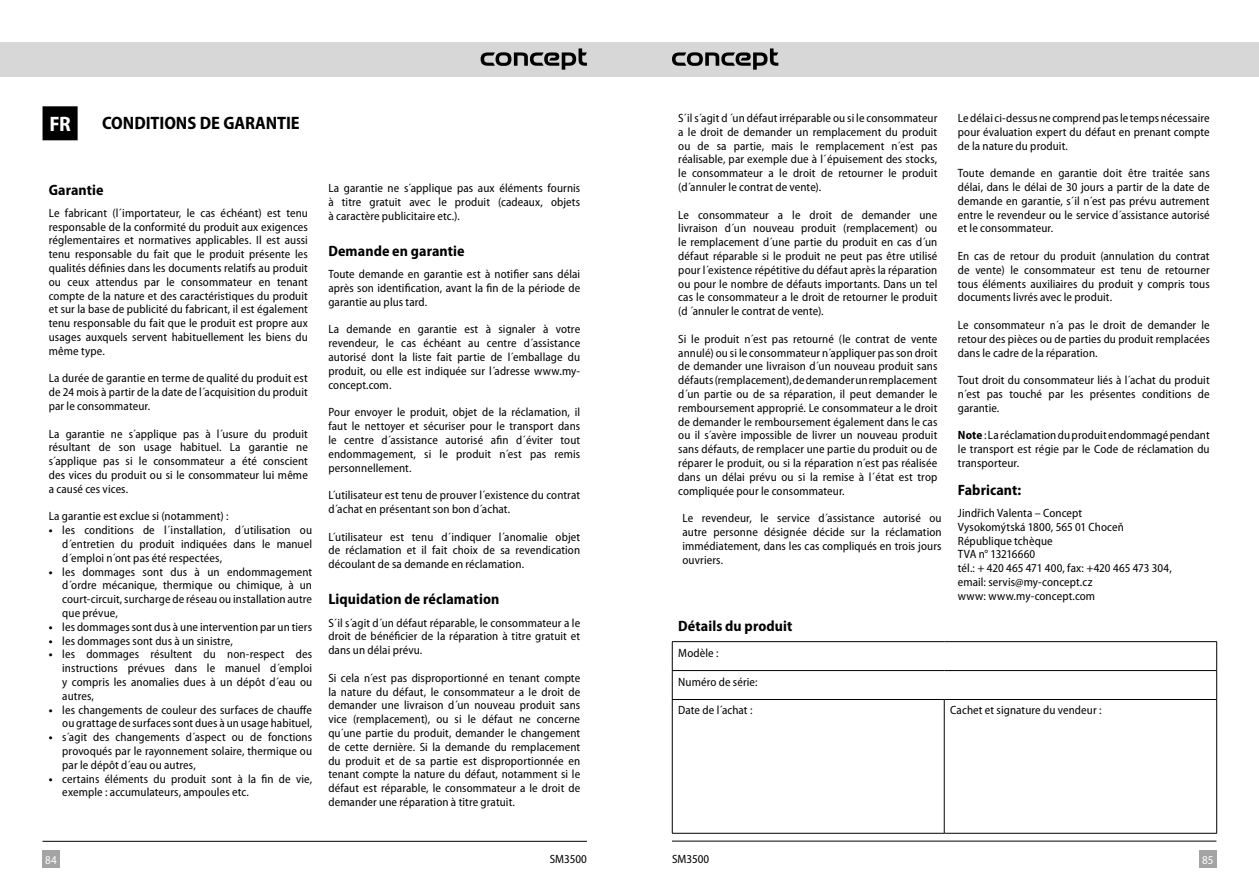
<style>
.page{position:relative;width:1259px;height:893px;background:#fff}
.page>*{position:absolute;margin:0;border:0;box-sizing:border-box;transform-origin:0 0}
.t1{font:700 semi-condensed 21px "Myriad Pro";color:#fff}
.t2{font:700 semi-condensed 18px "Myriad Pro";letter-spacing:-.005em;color:#000}
.t3{font:700 semi-condensed 15px "Myriad Pro";letter-spacing:.005em;color:#000}
.t4{font:semi-condensed 12px/13.8px "Myriad Pro";letter-spacing:.01em;color:#000;text-align:justify}
.t5{font:semi-condensed 12px "Myriad Pro";color:#fff}
.s1{font-weight:700}
</style>
<div class="page">
<div style="left:629px;top:43px;width:630px;height:34px;background:#d7d7d7"></div>
<div style="left:0;top:43px;width:629px;height:34px;background:#d7d7d7"></div>
<div style="left:43px;top:850px;width:17px;height:17px;background:#a4a4a4"></div>
<div style="left:1199px;top:850px;width:17px;height:17px;background:#a4a4a4"></div>
<hr style="left:672px;top:841px;width:544px;height:1px;background:#000">
<hr style="left:43px;top:841px;width:544px;height:1px;background:#000">
<svg style="left:672px;top:48px;width:106px;height:22px"></svg>
<svg style="left:480px;top:48px;width:107px;height:22px"></svg>
<div style="left:43px;top:107px;width:34px;height:33px;background:#000"></div>
<div style="left:43px;top:106px;width:35px;height:34px;border:2px solid #000"></div>
<hr style="left:672px;top:641px;width:272px;height:1px;background:#000">
<hr style="left:944px;top:641px;width:273px;height:1px;background:#000">
<hr style="left:672px;top:670px;width:272px;height:1px;background:#000">
<svg style="left:672px;top:642px;width:1px;height:57px"></svg>
<hr style="left:944px;top:670px;width:273px;height:1px;background:#000">
<svg style="left:1216px;top:641px;width:1px;height:58px"></svg>
<hr style="left:944px;top:700px;width:1px;height:133px;background:#000">
<hr style="left:672px;top:699px;width:272px;height:1px;background:#000">
<hr style="left:672px;top:700px;width:1px;height:133px;background:#000">
<hr style="left:944px;top:699px;width:273px;height:1px;background:#000">
<hr style="left:1216px;top:700px;width:1px;height:133px;background:#000">
<hr style="left:672px;top:833px;width:272px;height:1px;background:#000">
<hr style="left:944px;top:833px;width:273px;height:1px;background:#000">
<h1 class="t1" style="left:49px;top:111px;width:23px">FR</h1>
<p class="t4" style="left:678px;top:111px;width:261px">S´il s´agit d ´un défaut irréparable ou si le consommateur a le droit de demander un remplacement du produit ou de sa partie, mais le remplacement n´est pas réalisable, par exemple due à l´épuisement des stocks, le consommateur a le droit de retourner le produit (d´annuler le contrat de vente).</p>
<p class="t4" style="left:678px;top:208px;width:261px">Le consommateur a le droit de demander une livraison d´un nouveau produit (remplacement) ou le remplacement d´une partie du produit en cas d´un défaut réparable si le produit ne peut pas être utilisé pour l´existence répétitive du défaut après la réparation ou pour le nombre de défauts importants. Dans un tel cas le consommateur a le droit de retourner le produit (d ´annuler le contrat de vente).</p>
<p class="t4" style="left:678px;top:332px;width:261px">Si le produit n´est pas retourné (le contrat de vente annulé) ou si le consommateur n´appliquer pas son droit de demander une livraison d´un nouveau produit sans défauts (remplacement), de demander un remplacement d´un partie ou de sa réparation, il peut demander le remboursement approprié. Le consommateur a le droit de demander le remboursement également dans le cas ou il s´avère impossible de livrer un nouveau produit sans défauts, de remplacer une partie du produit ou de réparer le produit, ou si la réparation n´est pas réalisée dans un délai prévu ou si la remise à l´état est trop compliquée pour le consommateur.</p>
<p class="t4" style="left:682px;top:511px;width:261px">Le revendeur, le service d´assistance autorisé ou autre personne désignée décide sur la réclamation immédiatement, dans les cas compliqués en trois jours ouvriers.</p>
<p class="t4" style="left:958px;top:111px;width:253px">Le délai ci-dessus ne comprend pas le temps nécessaire pour évaluation expert du défaut en prenant compte de la nature du produit.</p>
<p class="t4" style="left:958px;top:166px;width:253px">Toute demande en garantie doit être traitée sans délai, dans le délai de 30 jours a partir de la date de demande en garantie, s´il n´est pas prévu autrement entre le revendeur ou le service d´assistance autorisé et le consommateur.</p>
<p class="t4" style="left:958px;top:249px;width:253px">En cas de retour du produit (annulation du contrat de vente) le consommateur est tenu de retourner tous éléments auxiliaires du produit y compris tous documents livrés avec le produit.</p>
<p class="t4" style="left:958px;top:318px;width:253px">Le consommateur n´a pas le droit de demander le retour des pièces ou de parties du produit remplacées dans le cadre de la réparation.</p>
<p class="t4" style="left:958px;top:373px;width:253px">Tout droit du consommateur liés à l´achat du produit n´est pas touché par les présentes conditions de garantie.</p>
<p class="t4" style="left:958px;top:428px;width:253px"><span class="s1">Note</span> : La réclamation du produit endommagé pendant le transport est régie par le Code de réclamation du transporteur.</p>
<p class="t3" style="left:958px;top:480px;width:65px">Fabricant:</p>
<p class="t4" style="left:958px;top:506px;width:215px;text-align:left">Jindřich Valenta – Concept<br>Vysokomýtská 1800, 565 01 Choceň<br>République tchèque<br>TVA n° 13216660<br>tél.: + 420 465 471 400, fax: +420 465 473 304, email: servis@my-concept.cz<br>www: www.my-concept.com</p>
<h2 class="t2" style="left:102px;top:111px;width:199px">CONDITIONS DE GARANTIE</h2>
<p class="t4" style="left:328px;top:181px;width:253px">La garantie ne s´applique pas aux éléments fournis à titre gratuit avec le produit (cadeaux, objets à caractère publicitaire etc.).</p>
<p class="t3" style="left:328px;top:241px;width:138px">Demande en garantie</p>
<p class="t4" style="left:328px;top:267px;width:253px">Toute demande en garantie est à notifier sans délai après son identification, avant la fin de la période de garantie au plus tard.</p>
<p class="t4" style="left:328px;top:322px;width:253px">La demande en garantie est à signaler à votre revendeur, le cas échéant au centre d´assistance autorisé dont la liste fait partie de l´emballage du produit, ou elle est indiquée sur l´adresse www.my&shy;concept.com.</p>
<p class="t4" style="left:328px;top:405px;width:253px">Pour envoyer le produit, objet de la réclamation, il faut le nettoyer et sécuriser pour le transport dans le centre d´assistance autorisé afin d´éviter tout endommagement, si le produit n´est pas remis personnellement.</p>
<p class="t4" style="left:328px;top:488px;width:253px">L´utilisateur est tenu de prouver l´existence du contrat d´achat en présentant son bon d´achat.</p>
<p class="t4" style="left:328px;top:529px;width:253px">L´utilisateur est tenu d´indiquer l´anomalie objet de réclamation et il fait choix de sa revendication découlant de sa demande en réclamation.</p>
<p class="t3" style="left:328px;top:589px;width:172px">Liquidation de réclamation</p>
<p class="t4" style="left:328px;top:615px;width:253px">S´il s´agit d´un défaut réparable, le consommateur a le droit de bénéficier de la réparation à titre gratuit et dans un délai prévu.</p>
<p class="t4" style="left:328px;top:671px;width:253px">Si cela n´est pas disproportionné en tenant compte la nature du défaut, le consommateur a le droit de demander une livraison d´un nouveau produit sans vice (remplacement), ou si le défaut ne concerne qu´une partie du produit, demander le changement de cette dernière. Si la demande du remplacement du produit et de sa partie est disproportionnée en tenant compte la nature du défaut, notamment si le défaut est réparable, le consommateur a le droit de demander une réparation à titre gratuit.</p>
<p class="t3" style="left:49px;top:180px;width:56px">Garantie</p>
<p class="t4" style="left:49px;top:206px;width:261px">Le fabricant (l´importateur, le cas échéant) est tenu responsable de la conformité du produit aux exigences réglementaires et normatives applicables. Il est aussi tenu responsable du fait que le produit présente les qualités définies dans les documents relatifs au produit ou ceux attendus par le consommateur en tenant compte de la nature et des caractéristiques du produit et sur la base de publicité du fabricant, il est également tenu responsable du fait que le produit est propre aux usages auxquels servent habituellement les biens du même type.</p>
<p class="t4" style="left:49px;top:371px;width:261px">La durée de garantie en terme de qualité du produit est de 24 mois à partir de la date de l´acquisition du produit par le consommateur.</p>
<p class="t4" style="left:49px;top:427px;width:261px">La garantie ne s´applique pas à l´usure du produit résultant de son usage habituel. La garantie ne s´applique pas si le consommateur a été conscient des vices du produit ou si le consommateur lui même a causé ces vices.</p>
<p class="t4" style="left:49px;top:509px;width:181px">La garantie est exclue si (notamment) :</p>
<p class="t4" style="left:62px;top:523px;width:251px;text-indent:-14px"><span class="s1">•</span> les conditions de l´installation, d´utilisation ou d´entretien du produit indiquées dans le manuel d´emploi n´ont pas été respectées,</p>
<p class="t4" style="left:62px;top:565px;width:251px;text-indent:-14px"><span class="s1">•</span> les dommages sont dus à un endommagement d´ordre mécanique, thermique ou chimique, à un court-circuit, surcharge de réseau ou installation autre que prévue,</p>
<p class="t4" style="left:49px;top:620px;width:265px"><span class="s1">•</span> les dommages sont dus à une intervention par un tiers</p>
<p class="t4" style="left:49px;top:634px;width:185px"><span class="s1">•</span> les dommages sont dus à un sinistre,</p>
<p class="t4" style="left:62px;top:647px;width:251px;text-indent:-14px"><span class="s1">•</span> les dommages résultent du non-respect des instructions prévues dans le manuel d´emploi y compris les anomalies dues à un dépôt d´eau ou autres,</p>
<p class="t4" style="left:49px;top:703px;width:265px;text-align:right"><span class="s1">•</span> les changements de couleur des surfaces de chauffe ou grattage de surfaces sont dues à un usage habituel,</p>
<p class="t4" style="left:62px;top:730px;width:251px;text-indent:-14px"><span class="s1">•</span> s´agit des changements d´aspect ou de fonctions provoqués par le rayonnement solaire, thermique ou par le dépôt d´eau ou autres,</p>
<p class="t4" style="left:62px;top:772px;width:251px;text-indent:-14px"><span class="s1">•</span> certains éléments du produit sont à la fin de vie, exemple : accumulateurs, ampoules etc.</p>
<p class="t3" style="left:678px;top:616px;width:116px">Détails du produit</p>
<p class="t4" style="left:678px;top:646px;width:42px">Modèle :</p>
<p class="t4" style="left:678px;top:674px;width:81px">Numéro de série:</p>
<p class="t4" style="left:678px;top:703px;width:76px">Date de l´achat :</p>
<p class="t4" style="left:950px;top:703px;width:153px">Cachet et signature du vendeur :</p>
<p class="t5" style="left:45px;top:852px;width:13px">84</p>
<p class="t4" style="left:550px;top:851px;width:39px">SM3500</p>
<p class="t4" style="left:672px;top:851px;width:39px">SM3500</p>
<p class="t5" style="left:1202px;top:852px;width:13px">85</p>
</div>
